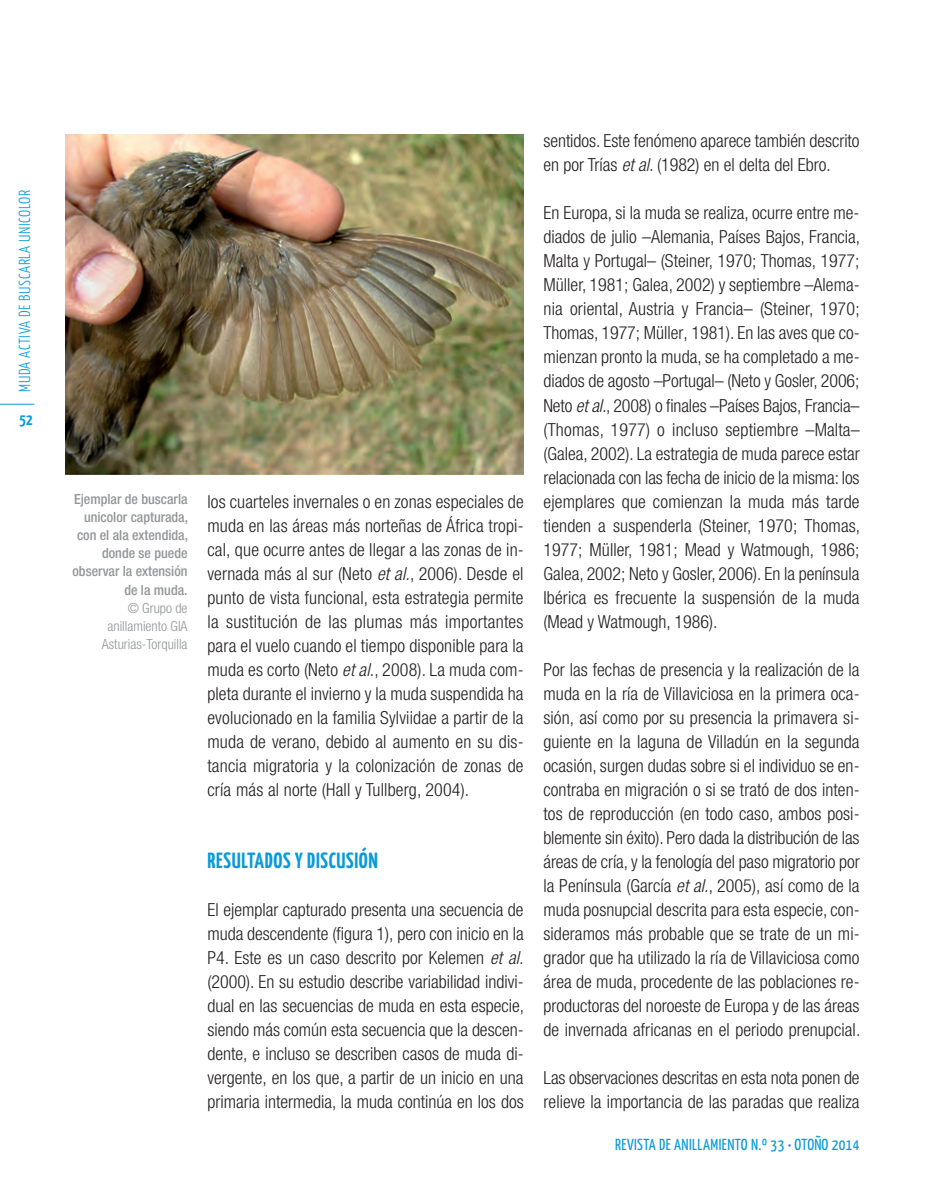
<style>
.page{position:relative;width:931px;height:1198px;background:#fff}
.page>*{position:absolute;margin:0;border:0;box-sizing:border-box;transform-origin:0 0}
.t1{font:700 22px "Yanone Kaffeesatz";letter-spacing:.03em;color:#089ad9}
.t2{font:300 condensed 18px/24px "Helvetica Neue LT Std";color:#231f20;text-align:justify}
.t3{font:16px "Yanone Kaffeesatz";letter-spacing:.025em;color:#089ad9}
.t4{font:300 16px "Yanone Kaffeesatz";letter-spacing:.04em;color:#089ad9}
.t5{font:700 16px "Yanone Kaffeesatz";color:#089ad9}
.t6{font:500 condensed 14px/18px "Helvetica Neue LT Std";color:#939598;text-align:right}
.t7{font:300 condensed 14px/18px "Helvetica Neue LT Std";color:#939598;text-align:right}
.s1{font-style:italic}
</style>
<div class="page">
<img style="left:0;top:134px;width:524px;height:341px">
<p class="t4" style="left:15px;top:392px;width:203px;rotate:-90deg">MUDA ACTIVA DE BUSCARLA UNICOLOR</p>
<p class="t5" style="left:19px;top:410px;width:15px">52</p>
<p class="t6" style="left:72px;top:491px;width:117px">Ejemplar de buscarla unicolor capturada, con el ala extendida, donde se puede observar la extensión de la muda.</p>
<p class="t7" style="left:102px;top:599px;width:87px">© Grupo de anillamiento GIA<br>Asturias-Torquilla</p>
<p class="t2" style="left:207px;top:490px;width:318px">los cuarteles invernales o en zonas especiales de muda en las áreas más norteñas de África tropi&shy;cal, que ocurre antes de llegar a las zonas de in&shy;vernada más al sur (Neto <span class="s1">et al.</span>, 2006). Desde el punto de vista funcional, esta estrategia permite la sustitución de las plumas más importantes para el vuelo cuando el tiempo disponible para la muda es corto (Neto <span class="s1">et al</span>., 2008). La muda com&shy;pleta durante el invierno y la muda suspendida ha evolucionado en la familia Sylviidae a partir de la muda de verano, debido al aumento en su dis&shy;tancia migratoria y la colonización de zonas de cría más al norte (Hall y Tullberg, 2004).</p>
<p class="t1" style="left:207px;top:846px;width:172px">RESULTADOS Y DISCUSIÓN</p>
<p class="t2" style="left:207px;top:898px;width:318px">El ejemplar capturado presenta una secuencia de muda descendente (figura 1), pero con inicio en la P4. Este es un caso descrito por Kelemen <span class="s1">et al. </span>(2000). En su estudio describe variabilidad indivi&shy;dual en las secuencias de muda en esta especie, siendo más común esta secuencia que la descen&shy;dente, e incluso se describen casos de muda di&shy;vergente, en los que, a partir de un inicio en una primaria intermedia, la muda continúa en los dos</p>
<p class="t2" style="left:543px;top:130px;width:317px">sentidos. Este fenómeno aparece también descrito en por Trías <span class="s1">et al.</span> (1982) en el delta del Ebro.</p>
<p class="t2" style="left:543px;top:202px;width:318px">En Europa, si la muda se realiza, ocurre entre me&shy;diados de julio –Alemania, Países Bajos, Francia, Malta y Portugal– (Steiner, 1970; Thomas, 1977; Müller, 1981; Galea, 2002) y septiembre –Alema&shy;nia oriental, Austria y Francia– (Steiner, 1970; Thomas, 1977; Müller, 1981). En las aves que co&shy;mienzan pronto la muda, se ha completado a me&shy;diados de agosto –Portugal– (Neto y Gosler, 2006; Neto <span class="s1">et al.</span>, 2008) o finales –Países Bajos, Francia– (Thomas, 1977) o incluso septiembre –Malta– (Galea, 2002). La estrategia de muda parece estar relacionada con las fecha de inicio de la misma: los ejemplares que comienzan la muda más tarde tienden a suspenderla (Steiner, 1970; Thomas, 1977; Müller, 1981; Mead y Watmough, 1986; Galea, 2002; Neto y Gosler, 2006). En la península Ibérica es frecuente la suspensión de la muda (Mead y Watmough, 1986).</p>
<p class="t2" style="left:543px;top:658px;width:318px">Por las fechas de presencia y la realización de la muda en la ría de Villaviciosa en la primera oca&shy;sión, así como por su presencia la primavera si&shy;guiente en la laguna de Villadún en la segunda ocasión, surgen dudas sobre si el individuo se en&shy;contraba en migración o si se trató de dos inten&shy;tos de reproducción (en todo caso, ambos posi&shy;blemente sin éxito). Pero dada la distribución de las áreas de cría, y la fenología del paso migratorio por la Península (García <span class="s1">et al.</span>, 2005), así como de la muda posnupcial descrita para esta especie, con&shy;sideramos más probable que se trate de un mi&shy;grador que ha utilizado la ría de Villaviciosa como área de muda, procedente de las poblaciones re&shy;productoras del noroeste de Europa y de las áreas de invernada africanas en el periodo prenupcial.</p>
<p class="t2" style="left:543px;top:1066px;width:318px">Las observaciones descritas en esta nota ponen de relieve la importancia de las paradas que realiza</p>
<p class="t3" style="left:615px;top:1138px;width:246px">REVISTA DE ANILLAMIENTO N.º 33 • OTOÑO 2014</p>
</div>
